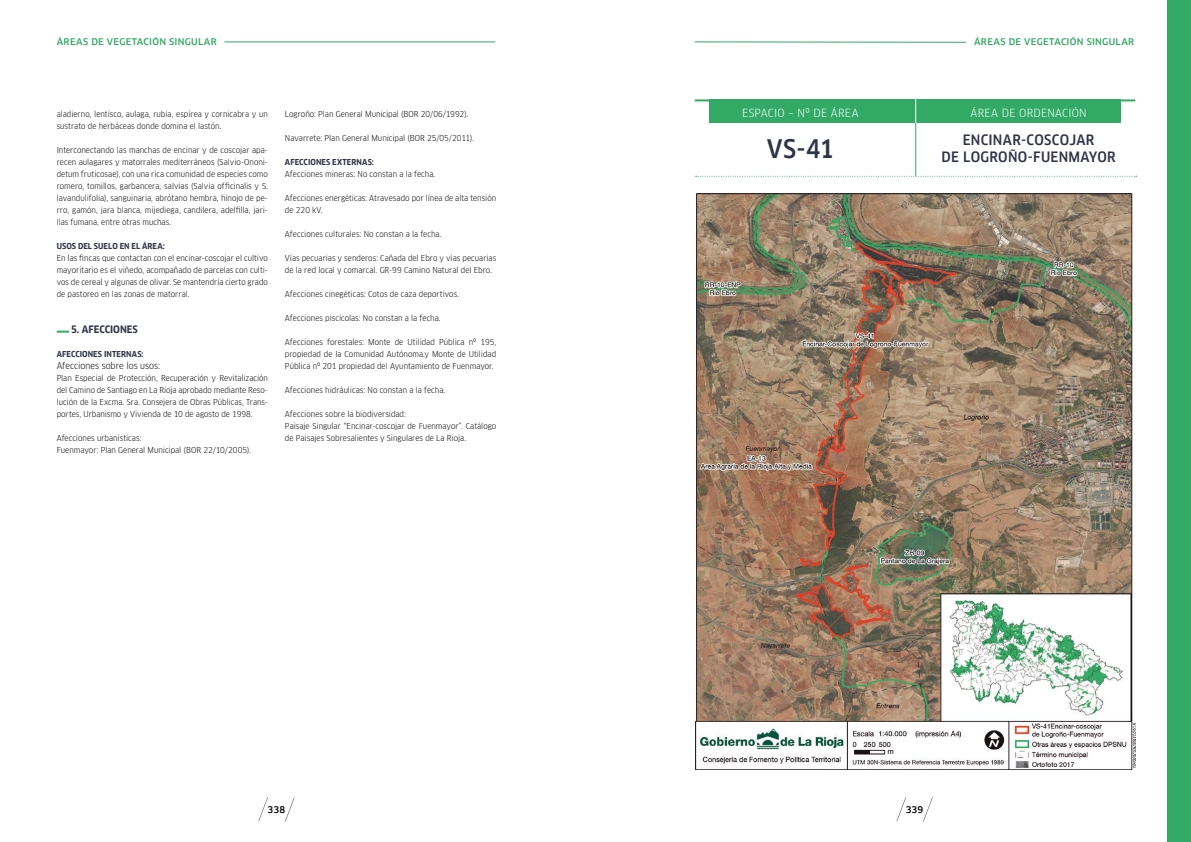
<style>
.page{position:relative;width:1191px;height:842px;background:#fff}
.page>*{position:absolute;margin:0;border:0;box-sizing:border-box;transform-origin:0 0}
.t1{font:500 25px "Clan Offc Pro Narr";color:#2f3548}
.t2{font:500 14px/16.8px "Clan Offc Pro Narr";letter-spacing:.02em;color:#2f3548;text-align:center}
.t3{font:11px "Clan Offc Pro Narr";letter-spacing:.02em;color:#fff}
.t4{font:700 10px "Clan Offc Pro Narr";letter-spacing:-.005em;color:#2f3548}
.t5{font:500 9px "Clan Offc Pro";letter-spacing:.035em;color:#32aa66}
.t6{font:9px "Clan Offc Pro Narr";color:#000}
.t7{font:500 9px "Clan Offc Pro";letter-spacing:.015em;color:#000}
.t8{font:8px/12px "Clan Offc Pro Narr";color:#000}
.t9{font:700 8px "Clan Offc Pro Narr";letter-spacing:.01em;color:#2f3548}
</style>
<div class="page">
<svg style="left:258px;top:797px;width:10px;height:24px"></svg>
<svg style="left:285px;top:798px;width:9px;height:23px"></svg>
<svg style="left:896px;top:797px;width:10px;height:24px"></svg>
<svg style="left:923px;top:798px;width:9px;height:23px"></svg>
<div style="left:1167px;top:0;width:24px;height:842px;background:#32aa66"></div>
<hr style="left:224px;top:42px;width:271px;height:1px;background:#32aa66">
<svg style="left:694px;top:41px;width:273px;height:2px"></svg>
<svg style="left:57px;top:331px;width:12px;height:2px"></svg>
<div style="left:710px;top:100px;width:411px;height:23px;background:#32aa66"></div>
<img style="left:695px;top:194px;width:440px;height:576px">
<svg style="left:695px;top:176px;width:441px;height:1px"></svg>
<hr style="left:915px;top:123px;width:1px;height:53px;background:#32aa66">
<hr style="left:694px;top:99px;width:441px;height:2px;background:#32aa66">
<svg style="left:915px;top:99px;width:1px;height:24px"></svg>
<p class="t5" style="left:57px;top:36px;width:162px">ÁREAS DE VEGETACIÓN SINGULAR</p>
<p class="t5" style="left:974px;top:36px;width:162px">ÁREAS DE VEGETACIÓN SINGULAR</p>
<p class="t8" style="left:57px;top:108px;width:213px">aladierno, lentisco, aulaga, rubia, espírea y cornicabra y un sustrato de herbáceas donde domina el lastón.</p>
<p class="t8" style="left:57px;top:144px;width:213px;text-align:justify">Interconectando las manchas de encinar y de coscojar apa&shy;recen aulagares y matorrales mediterráneos (Salvio-Ononi&shy;detum fruticosae), con una rica comunidad de especies como romero, tomillos, garbancera, salvias (Salvia officinalis y S. lavandulifolia), sanguinaria, abrótano hembra, hinojo de pe&shy;rro, gamón, jara blanca, mijediega, candilera, adelfilla, jari&shy;llas fumana, entre otras muchas.</p>
<p class="t9" style="left:57px;top:241px;width:110px">USOS DEL SUELO EN EL ÁREA:</p>
<p class="t8" style="left:57px;top:252px;width:213px;text-align:justify">En las fincas que contactan con el encinar-coscojar el cultivo mayoritario es el viñedo, acompañado de parcelas con culti&shy;vos de cereal y algunas de olivar. Se mantendría cierto grado de pastoreo en las zonas de matorral.</p>
<p class="t4" style="left:71px;top:323px;width:68px">5. AFECCIONES</p>
<p class="t9" style="left:57px;top:349px;width:88px">AFECCIONES INTERNAS:</p>
<p class="t6" style="left:57px;top:360px;width:105px">Afecciones sobre los usos:</p>
<p class="t8" style="left:57px;top:372px;width:213px;text-align:justify">Plan Especial de Protección, Recuperación y Revitalización del Camino de Santiago en La Rioja aprobado mediante Reso&shy;lución de la Excma. Sra. Consejera de Obras Públicas, Trans&shy;portes, Urbanismo y Vivienda de 10 de agosto de 1998.</p>
<p class="t8" style="left:57px;top:432px;width:196px">Afecciones urbanísticas:<br>Fuenmayor: Plan General Municipal (BOR 22/10/2005).</p>
<p class="t8" style="left:285px;top:108px;width:185px">Logroño: Plan General Municipal (BOR 20/06/1992).</p>
<p class="t8" style="left:285px;top:132px;width:191px">Navarrete: Plan General Municipal (BOR 25/05/2011).</p>
<p class="t9" style="left:285px;top:157px;width:90px">AFECCIONES EXTERNAS:</p>
<p class="t8" style="left:285px;top:168px;width:152px">Afecciones mineras: No constan a la fecha.</p>
<p class="t8" style="left:285px;top:192px;width:213px">Afecciones energéticas: Atravesado por línea de alta tensión de 220 kV.</p>
<p class="t8" style="left:285px;top:228px;width:158px">Afecciones culturales: No constan a la fecha.</p>
<p class="t8" style="left:285px;top:252px;width:213px">Vías pecuarias y senderos: Cañada del Ebro y vías pecuarias de la red local y comarcal. GR-99 Camino Natural del Ebro.</p>
<p class="t8" style="left:285px;top:288px;width:176px">Afecciones cinegéticas: Cotos de caza deportivos.</p>
<p class="t8" style="left:285px;top:312px;width:157px">Afecciones piscícolas: No constan a la fecha.</p>
<p class="t8" style="left:285px;top:336px;width:213px;text-align:justify">Afecciones forestales: Monte de Utilidad Pública nº 195, propiedad de la Comunidad Autónoma.y Monte de Utilidad Pública nº 201 propiedad del Ayuntamiento de Fuenmayor.</p>
<p class="t8" style="left:285px;top:384px;width:162px">Afecciones hidráulicas: No constan a la fecha.</p>
<p class="t8" style="left:285px;top:408px;width:213px">Afecciones sobre la biodiversidad:<br>Paisaje Singular “Encinar-coscojar de Fuenmayor”. Catálogo de Paisajes Sobresalientes y Singulares de La Rioja.</p>
<h3 class="t3" style="left:742px;top:106px;width:118px">ESPACIO – Nº DE ÁREA</h3>
<h1 class="t1" style="left:766px;top:134px;width:69px">VS-41</h1>
<h3 class="t3" style="left:970px;top:106px;width:118px">ÁREA DE ORDENACIÓN</h3>
<h2 class="t2" style="left:941px;top:131px;width:176px">ENCINAR-COSCOJAR<br>DE LOGROÑO-FUENMAYOR</h2>
<p class="t7" style="left:267px;top:804px;width:19px">338</p>
<p class="t7" style="left:905px;top:804px;width:19px">339</p>
</div>
